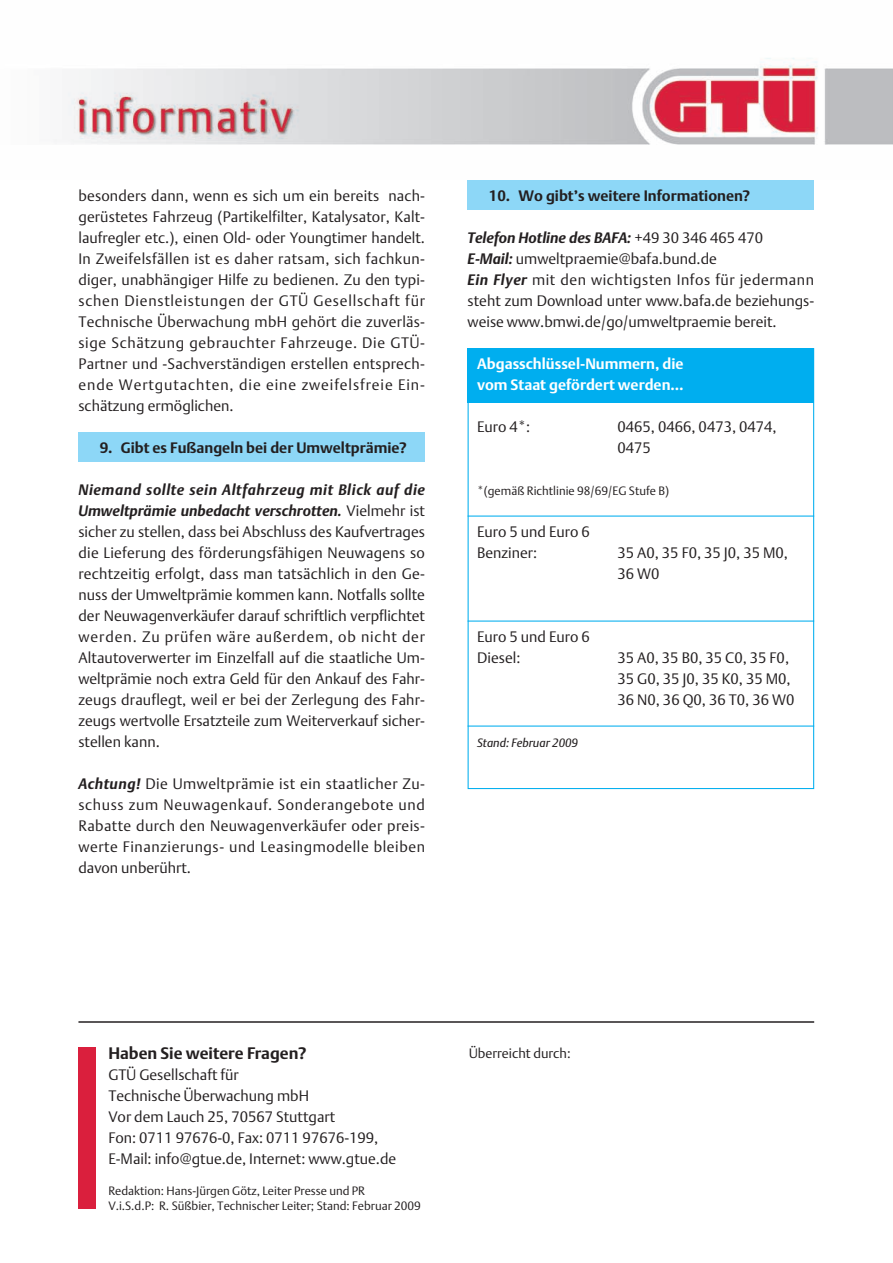
<style>
.page{position:relative;width:893px;height:1263px;background:#fff}
.page>*{position:absolute;margin:0;border:0;box-sizing:border-box;transform-origin:0 0}
.t1{font:700 16.5px "DTL Argo T";color:#231f20}
.t2{font:15px/21px "DTL Argo T Light";color:#231f20}
.t3{font:italic 700 15px/21px "DTL Argo T";letter-spacing:.04em;color:#231f20}
.t4{font:700 15px "DTL Argo T";color:#231f20}
.t5{font:700 15px/21px "DTL Argo T";color:#fff}
.t6{font:italic 700 15px "DTL Argo T";color:#231f20}
.t7{font:13.5px "DTL Argo T Light";color:#231f20}
.t8{font:12px/15px "DTL Argo T Light";color:#231f20}
.t9{font:italic 12px "DTL Argo T";color:#231f20}
.s1{font-family:"DTL Argo T Light";font-weight:400;font-style:normal}
.s2{font-family:"DTL Argo T";font-weight:700;font-style:italic}
</style>
<div class="page">
<div style="left:468px;top:348px;width:346px;height:55px;background:#00aeef"></div>
<img style="left:55px;top:58px;width:837px;height:87px">
<div style="left:78px;top:1047px;width:17px;height:162px;background:#da1f3d"></div>
<hr style="left:78px;top:1021px;width:736px;height:2px;background:#231f20">
<div style="left:468px;top:180px;width:346px;height:30px;background:#8dd7f7"></div>
<div style="left:78px;top:432px;width:347px;height:30px;background:#8dd7f7"></div>
<div style="left:468px;top:348px;width:346px;height:441px;border:1px solid #00aeef"></div>
<hr style="left:468px;top:516px;width:346px;height:1px;background:#00aeef">
<hr style="left:468px;top:621px;width:346px;height:1px;background:#00aeef">
<hr style="left:468px;top:726px;width:346px;height:1px;background:#00aeef">
<p class="t2" style="left:78px;top:186px;width:348px;text-align:justify">besonders dann, wenn es sich um ein bereits nach&shy;gerüstetes Fahrzeug (Partikelfilter, Katalysator, Kalt&shy;laufregler etc.), einen Old- oder Youngtimer handelt.<br>In Zweifelsfällen ist es daher ratsam, sich fachkun&shy;diger, unabhängiger Hilfe zu bedienen. Zu den typi&shy;schen Dienstleistungen der GTÜ Gesellschaft für Technische Überwachung mbH gehört die zuverläs&shy;sige Schätzung gebrauchter Fahrzeuge. Die GTÜ-Partner und -Sachverständigen erstellen entsprech&shy;ende Wertgutachten, die eine zweifelsfreie Ein&shy;schätzung ermöglichen.</p>
<p class="t4" style="left:100px;top:441px;width:309px">9. Gibt es Fußangeln bei der Umweltprämie?</p>
<p class="t3" style="left:78px;top:480px;width:348px">Niemand sollte sein Altfahrzeug mit Blick auf die<br>Umweltprämie unbedacht verschrotten. <span class="s1">Vielmehr ist</span></p>
<p class="t2" style="left:78px;top:522px;width:348px;text-align:justify">sicher zu stellen, dass bei Abschluss des Kaufvertrages die Lieferung des förderungsfähigen Neuwagens so rechtzeitig erfolgt, dass man tatsächlich in den Ge&shy;nuss der Umweltprämie kommen kann. Notfalls sollte der Neuwagenverkäufer darauf schriftlich verpflichtet werden. Zu prüfen wäre außerdem, ob nicht der Altautoverwerter im Einzelfall auf die staatliche Um&shy;weltprämie noch extra Geld für den Ankauf des Fahr&shy;zeugs drauflegt, weil er bei der Zerlegung des Fahr&shy;zeugs wertvolle Ersatzteile zum Weiterverkauf sicher&shy;stellen kann.</p>
<p class="t2" style="left:78px;top:774px;width:348px;text-align:justify"><span class="s2">Achtung!</span> Die Umweltprämie ist ein staatlicher Zu&shy;schuss zum Neuwagenkauf. Sonderangebote und Rabatte durch den Neuwagenverkäufer oder preis&shy;werte Finanzierungs- und Leasingmodelle bleiben davon unberührt.</p>
<p class="t4" style="left:489px;top:189px;width:263px">10. Wo gibt’s weitere Informationen?</p>
<p class="t6" style="left:468px;top:231px;width:297px">Telefon Hotline des BAFA: <span class="s1">+49 30 346 465 470</span></p>
<p class="t2" style="left:468px;top:249px;width:348px"><span class="s2">E-Mail:</span> umweltpraemie@bafa.bund.de<br><span class="s2">Ein Flyer</span> mit den wichtigsten Infos für jedermann steht zum Download unter www.bafa.de beziehungs&shy;weise www.bmwi.de/go/umweltpraemie bereit.</p>
<p class="t5" style="left:477px;top:354px;width:208px">Abgasschlüssel-Nummern, die vom Staat gefördert werden…</p>
<p class="t2" style="left:477px;top:417px;width:55px">Euro 4*:</p>
<p class="t2" style="left:617px;top:417px;width:161px">0465, 0466, 0473, 0474,<br>0475</p>
<p class="t8" style="left:477px;top:484px;width:193px">*(gemäß Richtlinie 98/69/EG Stufe B)</p>
<p class="t2" style="left:477px;top:522px;width:114px">Euro 5 und Euro 6<br>Benziner:</p>
<p class="t2" style="left:617px;top:543px;width:172px">35 A0, 35 F0, 35 J0, 35 M0,<br>36 W0</p>
<p class="t2" style="left:477px;top:627px;width:114px">Euro 5 und Euro 6<br>Diesel:</p>
<p class="t9" style="left:477px;top:736px;width:102px">Stand: Februar 2009</p>
<p class="t2" style="left:617px;top:648px;width:178px">35 A0, 35 B0, 35 C0, 35 F0,<br>35 G0, 35 J0, 35 K0, 35 M0,<br>36 N0, 36 Q0, 36 T0, 36 W0</p>
<p class="t1" style="left:108px;top:1046px;width:200px">Haben Sie weitere Fragen?</p>
<p class="t2" style="left:108px;top:1065px;width:289px">GTÜ Gesellschaft für<br>Technische Überwachung mbH<br>Vor dem Lauch 25, 70567 Stuttgart<br>Fon: 0711 97676-0, Fax: 0711 97676-199, E-Mail: info@gtue.de, Internet: www.gtue.de</p>
<p class="t8" style="left:108px;top:1184px;width:314px">Redaktion: Hans-Jürgen Götz, Leiter Presse und PR<br>V.i.S.d.P: R. Süßbier, Technischer Leiter; Stand: Februar 2009</p>
<p class="t7" style="left:469px;top:1047px;width:103px">Überreicht durch:</p>
</div>
